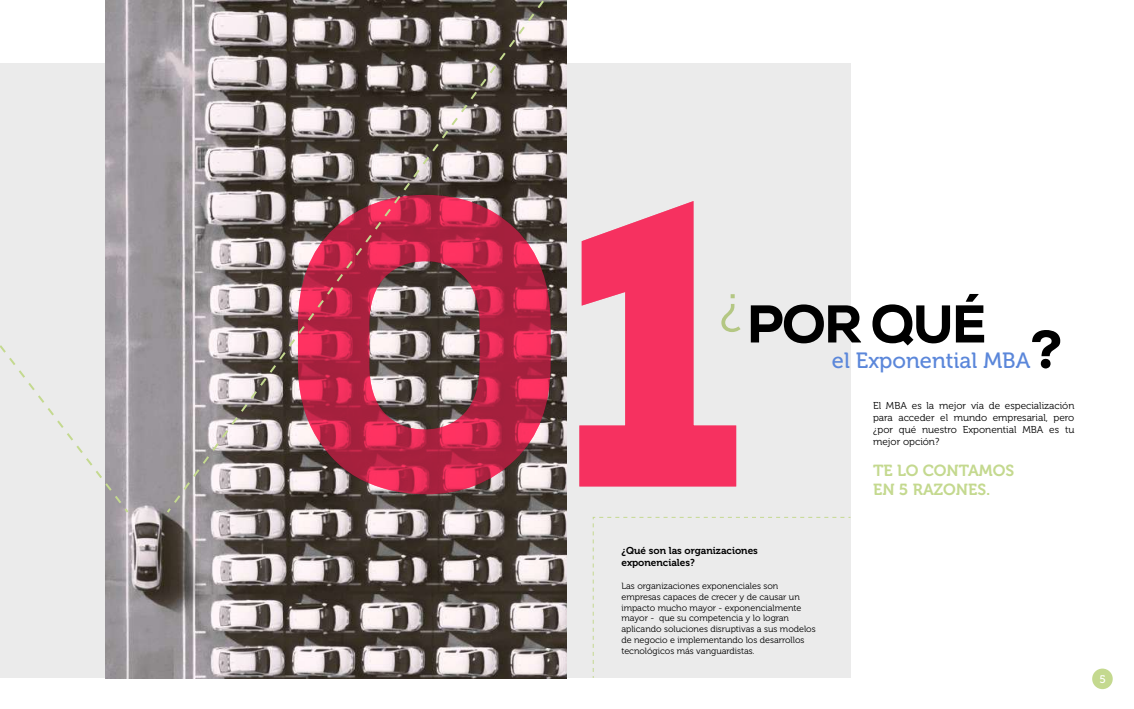
<style>
.page{position:relative;width:1134px;height:709px;background:#fff}
.page>*{position:absolute;margin:0;border:0;box-sizing:border-box;transform-origin:0 0}
.t1{font:800 388.1px "Nexa";color:#ff3464}
.t2{font:800 53px "Nexa";letter-spacing:-.035em;color:#000}
.t3{font:22px "Museo 500";color:#5b87da}
.t4{font:16px/19.2px "Museo 700";color:#c4d98f}
.t5{font:11px "Museo 500";color:#fff}
.t6{font:10px/12px "Museo 300";color:#000;text-align:justify}
.t7{font:10px/12px "Museo 700";color:#000}
.t8{font:9px/10.8px "Museo 300";color:#000}
</style>
<div class="page">
<div style="left:0;top:63px;width:850px;height:615px;background:#ebebeb"></div>
<img style="left:105px;top:0;width:462px;height:678px">
<svg style="left:579px;top:201px;width:158px;height:286px"></svg>
<svg style="left:0;top:0;width:564px;height:515px"></svg>
<div style="left:1092px;top:668px;width:21px;height:21px;background:#c4d98f;border-radius:50%"></div>
<svg style="left:592px;top:516px;width:259px;height:162px"></svg>
<h1 class="t1" style="left:284px;top:99px;width:458px">01</h1>
<h2 class="t2" style="left:720px;top:290px;width:268px"><sup>¿</sup>POR QUÉ</h2>
<h3 class="t3" style="left:832px;top:348px;width:200px">el Exponential MBA</h3>
<h2 class="t2" style="left:1030px;top:316px;width:33px">?</h2>
<p class="t6" style="left:873px;top:399px;width:203px">El MBA es la mejor vía de especialización para acceder el mundo empresarial, pero ¿por qué nuestro Exponential MBA es tu mejor opción?</p>
<h3 class="t4" style="left:873px;top:461px;width:143px">TE LO CONTAMOS<br>EN 5 RAZONES.</h3>
<p class="t7" style="left:621px;top:545px;width:138px">¿Qué son las organizaciones exponenciales?</p>
<p class="t8" style="left:621px;top:580px;width:196px">Las organizaciones exponenciales son empresas capaces de crecer y de causar un impacto mucho mayor - exponencialmente mayor - que su competencia y lo logran aplicando soluciones disruptivas a sus modelos de negocio e implementando los desarrollos tecnológicos más vanguardistas.</p>
<p class="t5" style="left:1100px;top:673px;width:8px">5</p>
</div>
